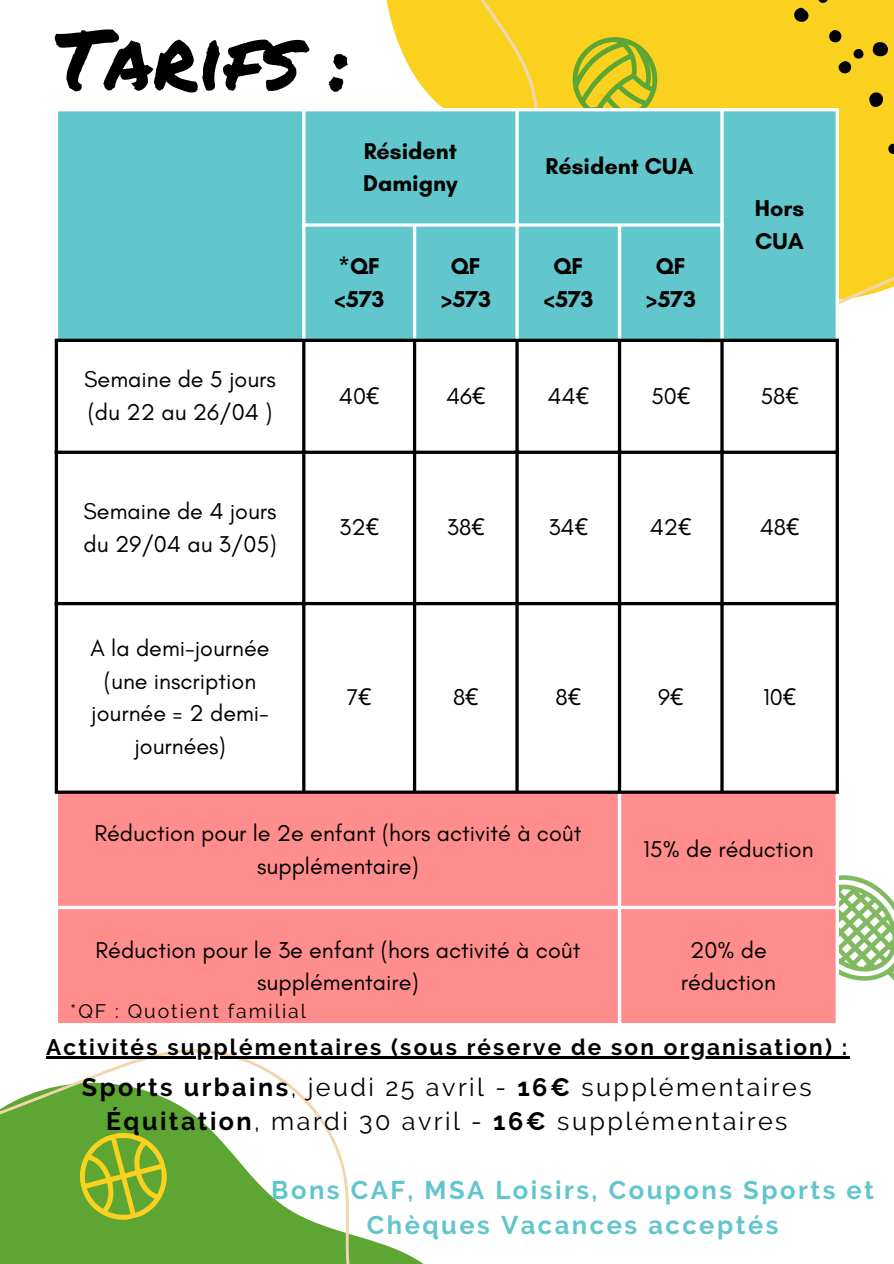
<style>
.page{position:relative;width:894px;height:1264px;background:#fff}
.page>*{position:absolute;margin:0;border:0;box-sizing:border-box;transform-origin:0 0}
.t1{font:82.5px "Permanent Marker";color:#000}
.t2{font:700 25.5px/34.8px "Raleway";letter-spacing:.1em;color:#61c6cc;text-align:center}
.t3{font:25.2px/33.8px "Raleway";letter-spacing:.1em;color:#000;text-align:center}
.t4{font:23.25px/32.7px "Glacial Indifference";color:#000;text-align:center}
.t5{font:700 23.25px/32.7px "Glacial Indifference";color:#000}
.t6{font:700 22.5px "Raleway";letter-spacing:.1em;color:#000}
.t7{font:19.5px "Raleway";letter-spacing:.1em;color:#000}
.s1{font-family:"Noto Sans"}
.s2{font-weight:700}
</style>
<div class="page">
<svg style="left:0;top:1049px;width:423px;height:214px"></svg>
<svg style="left:386px;top:0;width:55px;height:107px;fill:#fbd11f"></svg>
<svg style="left:441px;top:0;width:452px;height:348px;background:#fbd535"></svg>
<svg style="left:838px;top:875px;width:55px;height:106px"></svg>
<svg style="left:75px;top:1128px;width:96px;height:96px;background:#89b12d"></svg>
<svg style="left:572px;top:37px;width:85px;height:71px;background:#bcbf26"></svg>
<svg style="left:871px;top:42px;width:17px;height:15px"></svg>
<svg style="left:868px;top:92px;width:15px;height:15px"></svg>
<svg style="left:838px;top:49px;width:25px;height:25px"></svg>
<svg style="left:887px;top:144px;width:6px;height:11px"></svg>
<svg style="left:828px;top:30px;width:13px;height:13px"></svg>
<svg style="left:817px;top:0;width:10px;height:3px"></svg>
<svg style="left:793px;top:8px;width:16px;height:14px"></svg>
<div style="left:56px;top:109px;width:248px;height:231px;background:#61c6cc"></div>
<div style="left:305px;top:111px;width:530px;height:228px;background:#62c7cc"></div>
<div style="left:58px;top:793px;width:777px;height:230px;background:#ff8d8d"></div>
<hr style="left:55px;top:111px;width:3px;height:228px;background:#fff">
<hr style="left:302px;top:111px;width:3px;height:228px;background:#fff">
<hr style="left:413px;top:227px;width:3px;height:112px;background:#fff">
<hr style="left:515px;top:111px;width:3px;height:228px;background:#fff">
<svg style="left:617px;top:227px;width:4px;height:112px"></svg>
<svg style="left:617px;top:793px;width:4px;height:230px"></svg>
<hr style="left:720px;top:111px;width:3px;height:228px;background:#fff">
<hr style="left:835px;top:111px;width:3px;height:228px;background:#fff">
<hr style="left:55px;top:108px;width:783px;height:3px;background:#fff">
<svg style="left:305px;top:223px;width:415px;height:4px"></svg>
<svg style="left:58px;top:905px;width:778px;height:4px"></svg>
<hr style="left:55px;top:342px;width:3px;height:448px;background:#000">
<hr style="left:302px;top:342px;width:3px;height:448px;background:#000">
<hr style="left:413px;top:342px;width:3px;height:448px;background:#000">
<hr style="left:515px;top:342px;width:3px;height:448px;background:#000">
<svg style="left:617px;top:342px;width:4px;height:448px;background:#383838"></svg>
<hr style="left:720px;top:342px;width:3px;height:448px;background:#000">
<hr style="left:835px;top:342px;width:3px;height:448px;background:#000">
<hr style="left:55px;top:339px;width:783px;height:3px;background:#000">
<svg style="left:58px;top:450px;width:778px;height:4px;background:#2b2b2b"></svg>
<hr style="left:55px;top:602px;width:783px;height:3px;background:#000">
<hr style="left:55px;top:790px;width:783px;height:3px;background:#000">
<hr style="left:46px;top:1056px;width:803px;height:2px;background:#000">
<h1 class="t1" style="left:55px;top:-2px;width:297px">Tarifs :</h1>
<p class="t5" style="left:363px;top:134px;width:96px">Résident<br>Damigny</p>
<p class="t5" style="left:545px;top:150px;width:149px">Résident CUA</p>
<p class="t5" style="left:334px;top:249px;width:52px">*QF &lt;573</p>
<p class="t5" style="left:440px;top:249px;width:52px;text-align:center">QF &gt;573</p>
<p class="t5" style="left:543px;top:249px;width:52px;text-align:center">QF &lt;573</p>
<p class="t5" style="left:645px;top:249px;width:52px;text-align:center">QF &gt;573</p>
<p class="t5" style="left:754px;top:192px;width:51px">Hors<br>CUA</p>
<p class="t4" style="left:84px;top:363px;width:193px;text-align:left">Semaine de 5 jours (du 22 au 26/04 )</p>
<p class="t4" style="left:84px;top:495px;width:194px;text-align:left">Semaine de 4 jours du 29/04 au 3/05)</p>
<p class="t4" style="left:91px;top:632px;width:180px">A la demi-journée (une inscription journée = 2 demi&shy;journées)</p>
<p class="t4" style="left:339px;top:380px;width:42px">40<span class="s1">€</span></p>
<p class="t4" style="left:446px;top:380px;width:41px">46<span class="s1">€</span></p>
<p class="t4" style="left:547px;top:380px;width:43px">44<span class="s1">€</span></p>
<p class="t4" style="left:651px;top:380px;width:41px">50<span class="s1">€</span></p>
<p class="t4" style="left:760px;top:380px;width:40px">58<span class="s1">€</span></p>
<p class="t4" style="left:339px;top:511px;width:41px">32<span class="s1">€</span></p>
<p class="t4" style="left:447px;top:511px;width:39px">38<span class="s1">€</span></p>
<p class="t4" style="left:548px;top:511px;width:41px">34<span class="s1">€</span></p>
<p class="t4" style="left:649px;top:511px;width:43px">42<span class="s1">€</span></p>
<p class="t4" style="left:759px;top:511px;width:41px">48<span class="s1">€</span></p>
<p class="t4" style="left:346px;top:681px;width:26px">7<span class="s1">€</span></p>
<p class="t4" style="left:453px;top:681px;width:27px">8<span class="s1">€</span></p>
<p class="t4" style="left:555px;top:681px;width:27px">8<span class="s1">€</span></p>
<p class="t4" style="left:658px;top:681px;width:27px">9<span class="s1">€</span></p>
<p class="t4" style="left:762px;top:681px;width:35px">10<span class="s1">€</span></p>
<p class="t4" style="left:94px;top:817px;width:488px">Réduction pour le 2e enfant (hors activité à coût supplémentaire)</p>
<p class="t4" style="left:643px;top:833px;width:172px">15% de réduction</p>
<p class="t4" style="left:95px;top:933px;width:486px">Réduction pour le 3e enfant (hors activité à coût supplémentaire)</p>
<p class="t4" style="left:680px;top:933px;width:97px">20% de réduction</p>
<p class="t7" style="left:70px;top:1000px;width:237px">*QF : Quotient familial</p>
<p class="t6" style="left:46px;top:1034px;width:802px">Activités supplémentaires (sous réserve de son organisation) :</p>
<p class="t3" style="left:82px;top:1069px;width:731px"><span class="s2">Sports urbains</span>, jeudi 25 avril - <span class="s2">16€</span> supplémentaires<br><span class="s2">Équitation</span>, mardi 30 avril - <span class="s2">16€</span> supplémentaires</p>
<p class="t2" style="left:271px;top:1172px;width:604px">Bons CAF, MSA Loisirs, Coupons Sports et<br>Chèques Vacances acceptés</p>
</div>
